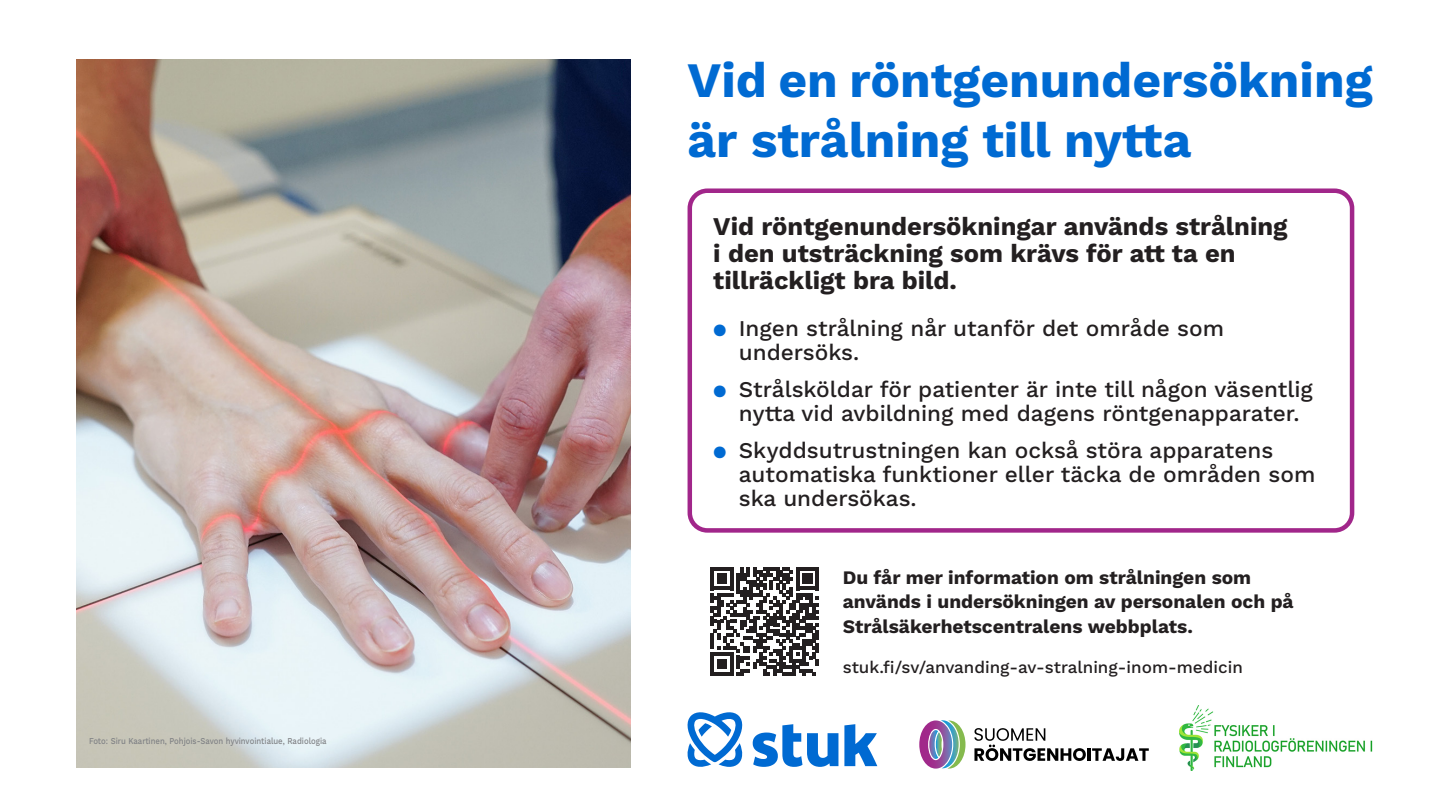
<style>
.page{position:relative;width:1441px;height:810px;background:#fff}
.page>*{position:absolute;margin:0;border:0;box-sizing:border-box;transform-origin:0 0}
.t1{font:700 49.5px/60px "Work Sans";color:#006ad2}
.Tekstiotsikko{font:700 25.5px/27px "Work Sans";color:#231f20}
.t2{font:500 22.5px/24px "Work Sans";color:#231f20}
.Tekstiotsikko-2{font:700 19.05px/24.5px "Work Sans";color:#231f20}
.t3{font:500 16.95px "Work Sans";color:#231f20}
.t4{font:500 9px "Work Sans";color:#808285;scale:.86 1}
.s1{color:#006ad2}
</style>
<div class="page">
<img style="left:77px;top:60px;width:553px;height:707px">
<div style="left:687px;top:188px;width:667px;height:345px;border:4px solid #a1268a;border-radius:18px"></div>
<svg style="left:687px;top:712px;width:56px;height:55px"></svg>
<svg style="left:753px;top:724px;width:85px;height:43px"></svg>
<svg style="left:844px;top:724px;width:33px;height:42px"></svg>
<svg style="left:974px;top:728px;width:175px;height:33px"></svg>
<svg style="left:919px;top:720px;width:46px;height:49px"></svg>
<img style="left:1179px;top:706px;width:193px;height:65px">
<svg style="left:710px;top:567px;width:109px;height:109px"></svg>
<p class="t4" style="left:89px;top:736px;width:278px">Foto: Siru Kaartinen, Pohjois-Savon hyvinvointialue, Radiologia</p>
<p class="t1" style="left:687px;top:53px;width:687px">Vid en röntgenundersökning är strålning till nytta</p>
<p class="Tekstiotsikko" style="left:713px;top:214px;width:576px">Vid röntgenundersökningar används strålning i den utsträckning som krävs för att ta en tillräckligt bra bild.</p>
<p class="t2" style="left:739px;top:318px;width:487px;text-indent:-26px"><span class="s1">●</span> Ingen strålning når utanför det område som undersöks.</p>
<p class="t2" style="left:713px;top:378px;width:601px;text-align:center"><span class="s1">●</span> Strålsköldar för patienter är inte till någon väsentlig nytta vid avbildning med dagens röntgenapparater.</p>
<p class="t2" style="left:739px;top:439px;width:578px;text-indent:-26px"><span class="s1">●</span> Skyddsutrustningen kan också störa apparatens automatiska funktioner eller täcka de områden som ska undersökas.</p>
<p class="Tekstiotsikko-2" style="left:843px;top:566px;width:452px">Du får mer information om strålningen som används i undersökningen av personalen och på<br>Strålsäkerhetscentralens webbplats.</p>
<p class="t3" style="left:843px;top:658px;width:402px">stuk.fi/sv/anvanding-av-stralning-inom-medicin</p>
</div>
